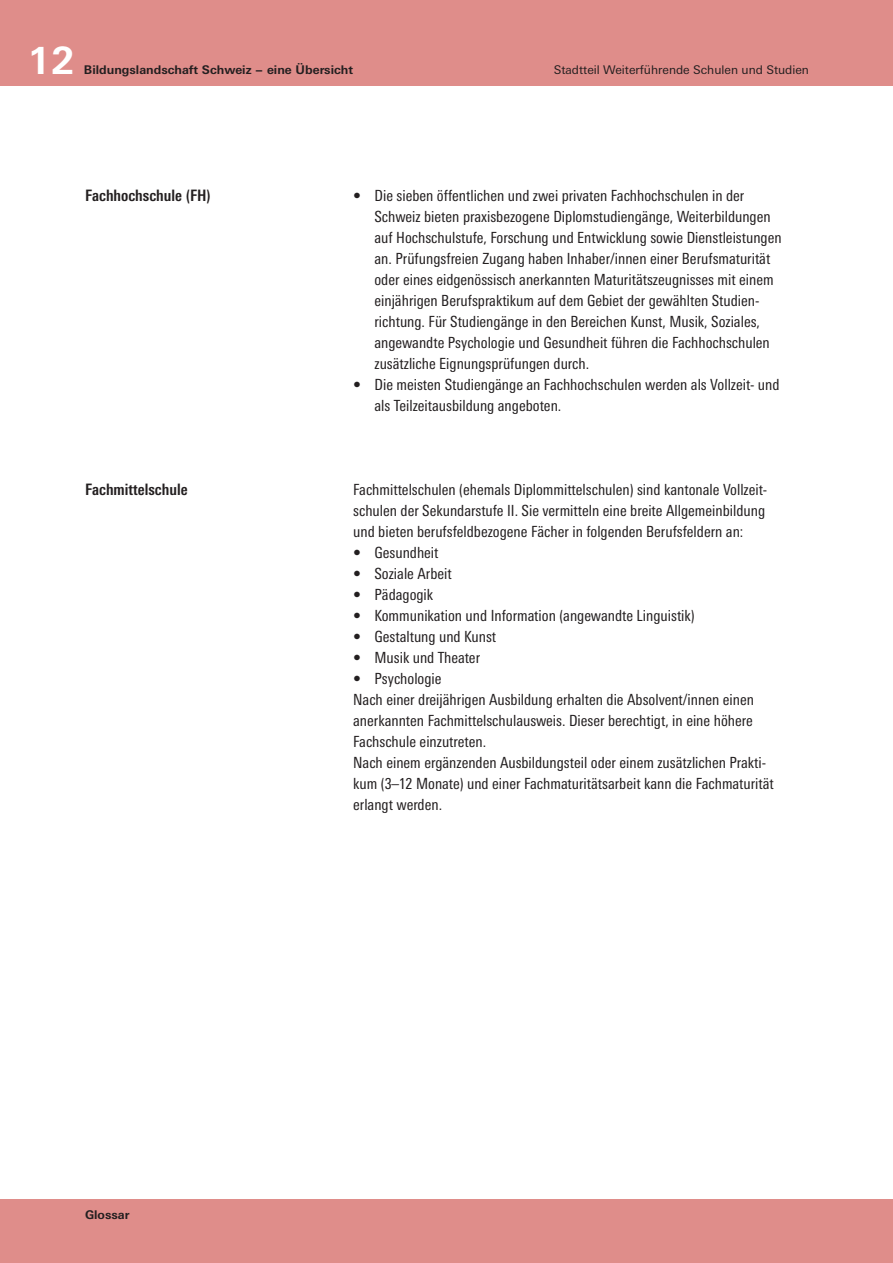
<style>
.page{position:relative;width:893px;height:1263px;background:#fff}
.page>*{position:absolute;margin:0;border:0;box-sizing:border-box;transform-origin:0 0}
.t1{font:700 37.5px "LT Univers Basic";color:#fff}
.t2{font:700 condensed 15.75px "LT Univers";color:#231f20}
.t3{font:condensed 15.3px/21px "LT Univers";color:#231f20}
.t4{font:700 12px "LT Univers Basic";color:#231f20}
.t5{font:12px "LT Univers Basic";color:#231f20}
.s1{font-family:"LT Univers Basic";font-stretch:normal}
</style>
<div class="page">
<div style="left:0;top:0;width:893px;height:85px;background:#df8d8a"></div>
<div style="left:0;top:1199px;width:893px;height:64px;background:#df8d8a"></div>
<h1 class="t1" style="left:27px;top:38px;width:49px">12</h1>
<p class="t4" style="left:84px;top:63px;width:271px">Bildungslandschaft Schweiz − eine Übersicht</p>
<p class="t5" style="left:554px;top:63px;width:257px">Stadtteil Weiterführende Schulen und Studien</p>
<p class="t2" style="left:85px;top:186px;width:127px">Fachhochschule (FH)</p>
<p class="t3" style="left:374px;top:185px;width:409px;text-indent:-21px"><span class="s1">•</span> Die sieben öffentlichen und zwei privaten Fachhochschulen in der Schweiz bieten praxisbezogene Diplomstudiengänge, Weiterbildungen auf Hochschulstufe, Forschung und Entwicklung sowie Dienstleistungen an. Prüfungsfreien Zugang haben Inhaber/innen einer Berufsmaturität oder eines eidgenössisch anerkannten Maturitätszeugnisses mit einem einjährigen Berufspraktikum auf dem Gebiet der gewählten Studien&shy;richtung. Für Studiengänge in den Bereichen Kunst, Musik, Soziales, angewandte Psychologie und Gesundheit führen die Fachhochschulen zusätzliche Eignungsprüfungen durch.</p>
<p class="t3" style="left:374px;top:374px;width:406px;text-indent:-21px"><span class="s1">•</span> Die meisten Studiengänge an Fachhochschulen werden als Vollzeit- und als Teilzeitausbildung angeboten.</p>
<p class="t2" style="left:85px;top:480px;width:104px">Fachmittelschule</p>
<p class="t3" style="left:353px;top:479px;width:415px">Fachmittelschulen (ehemals Diplommittelschulen) sind kantonale Vollzeit&shy;schulen der Sekundarstufe II. Sie vermitteln eine breite Allgemeinbildung und bieten berufsfeldbezogene Fächer in folgenden Berufsfeldern an:</p>
<p class="t3" style="left:353px;top:542px;width:87px"><span class="s1">•</span> Gesundheit</p>
<p class="t3" style="left:353px;top:563px;width:100px"><span class="s1">•</span> Soziale Arbeit</p>
<p class="t3" style="left:353px;top:584px;width:81px"><span class="s1">•</span> Pädagogik</p>
<p class="t3" style="left:353px;top:605px;width:343px"><span class="s1">•</span> Kommunikation und Information (angewandte Linguistik)</p>
<p class="t3" style="left:353px;top:626px;width:144px"><span class="s1">•</span> Gestaltung und Kunst</p>
<p class="t3" style="left:353px;top:647px;width:128px"><span class="s1">•</span> Musik und Theater</p>
<p class="t3" style="left:353px;top:668px;width:422px"><span class="s1">•</span> Psychologie<br>Nach einer dreijährigen Ausbildung erhalten die Absolvent/innen einen anerkannten Fachmittelschulausweis. Dieser berechtigt, in eine höhere Fachschule einzutreten.<br>Nach einem ergänzenden Ausbildungsteil oder einem zusätzlichen Prakti&shy;kum (3–12 Monate) und einer Fachmaturitätsarbeit kann die Fachmaturität erlangt werden.</p>
<p class="t4" style="left:85px;top:1207px;width:46px">Glossar</p>
</div>
